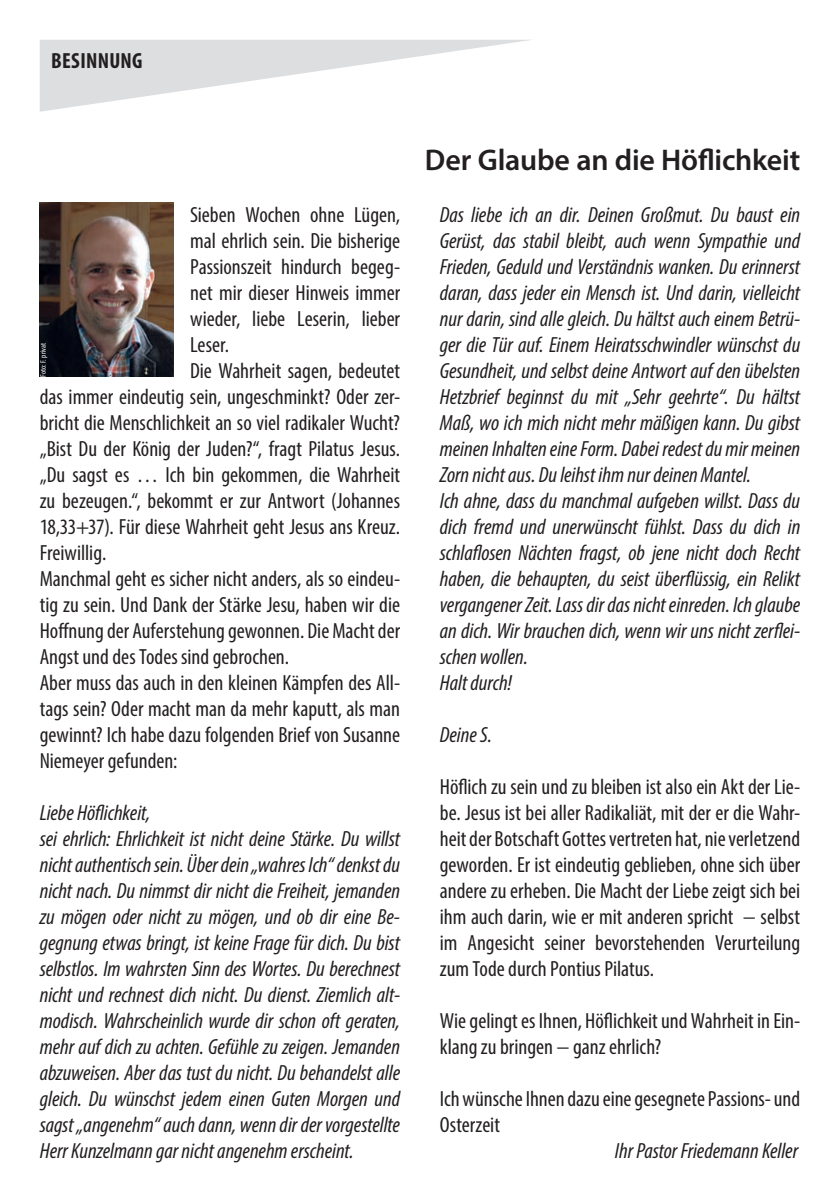
<style>
.page{position:relative;width:840px;height:1191px;background:#fff}
.page>*{position:absolute;margin:0;border:0;box-sizing:border-box;transform-origin:0 0}
.t1{font:600 30px "Myriad Pro";letter-spacing:-.005em;color:#231f20}
.t2{font:italic condensed 22px/26px "Myriad Pro";color:#231f20}
.t3{font:condensed 22px/26px "Myriad Pro";color:#231f20}
.t4{font:700 condensed 22px "Myriad Pro";letter-spacing:.015em;color:#231f20}
.t5{font:condensed 8px "Myriad Pro";letter-spacing:.02em;color:#fff}
</style>
<div class="page">
<svg style="left:40px;top:40px;width:489px;height:72px"></svg>
<img style="left:40px;top:203px;width:133px;height:173px">
<p class="t4" style="left:51px;top:46px;width:93px">BESINNUNG</p>
<p class="t3" style="left:190px;top:201px;width:211px">Sieben Wochen ohne Lügen,</p>
<p class="t3" style="left:190px;top:227px;width:211px">mal ehrlich sein. Die bisherige</p>
<p class="t3" style="left:190px;top:253px;width:211px">Passionszeit hindurch begeg-</p>
<p class="t3" style="left:190px;top:279px;width:211px">net mir dieser Hinweis immer</p>
<p class="t3" style="left:190px;top:305px;width:211px">wieder, liebe Leserin, lieber</p>
<p class="t3" style="left:190px;top:331px;width:40px">Leser.</p>
<p class="t3" style="left:190px;top:357px;width:211px">Die Wahrheit sagen, bedeutet</p>
<p class="t3" style="left:40px;top:383px;width:362px">das immer eindeutig sein, ungeschminkt? Oder zer-</p>
<p class="t3" style="left:40px;top:409px;width:361px">bricht die Menschlichkeit an so viel radikaler Wucht?</p>
<p class="t3" style="left:40px;top:435px;width:362px">„Bist Du der König der Juden?“, fragt Pilatus Jesus.</p>
<p class="t3" style="left:40px;top:461px;width:361px">„Du sagst es … Ich bin gekommen, die Wahrheit</p>
<p class="t3" style="left:40px;top:487px;width:361px">zu bezeugen.“, bekommt er zur Antwort (Johannes</p>
<p class="t3" style="left:40px;top:513px;width:361px">18,33+37). Für diese Wahrheit geht Jesus ans Kreuz.</p>
<p class="t3" style="left:40px;top:539px;width:68px">Freiwillig.</p>
<p class="t3" style="left:40px;top:565px;width:362px">Manchmal geht es sicher nicht anders, als so eindeu-</p>
<p class="t3" style="left:40px;top:591px;width:361px">tig zu sein. Und Dank der Stärke Jesu, haben wir die</p>
<p class="t3" style="left:40px;top:617px;width:362px">Hoffnung der Auferstehung gewonnen. Die Macht der</p>
<p class="t3" style="left:40px;top:643px;width:251px">Angst und des Todes sind gebrochen.</p>
<p class="t3" style="left:40px;top:669px;width:362px">Aber muss das auch in den kleinen Kämpfen des All-</p>
<p class="t3" style="left:40px;top:695px;width:361px">tags sein? Oder macht man da mehr kaputt, als man</p>
<p class="t3" style="left:40px;top:721px;width:362px">gewinnt? Ich habe dazu folgenden Brief von Susanne</p>
<p class="t3" style="left:40px;top:747px;width:139px">Niemeyer gefunden:</p>
<p class="t2" style="left:40px;top:799px;width:362px">Liebe Höflichkeit,<br>sei ehrlich: Ehrlichkeit ist nicht deine Stärke. Du willst nicht authentisch sein. Über dein „wahres Ich“ denkst du nicht nach. Du nimmst dir nicht die Freiheit, jemanden zu mögen oder nicht zu mögen, und ob dir eine Be&shy;gegnung etwas bringt, ist keine Frage für dich. Du bist selbstlos. Im wahrsten Sinn des Wortes. Du berechnest nicht und rechnest dich nicht. Du dienst. Ziemlich alt&shy;modisch. Wahrscheinlich wurde dir schon oft geraten, mehr auf dich zu achten. Gefühle zu zeigen. Jemanden abzuweisen. Aber das tust du nicht. Du behandelst alle gleich. Du wünschst jedem einen Guten Morgen und sagst „angenehm“ auch dann, wenn dir der vorgestellte Herr Kunzelmann gar nicht angenehm erscheint.</p>
<p class="t5" style="left:38px;top:377px;width:36px;rotate:-90deg">Foto: F. privat</p>
<h1 class="t1" style="left:424px;top:141px;width:376px">Der Glaube an die Höflichkeit</h1>
<p class="t2" style="left:439px;top:201px;width:362px">Das liebe ich an dir. Deinen Großmut. Du baust ein Gerüst, das stabil bleibt, auch wenn Sympathie und Frieden, Geduld und Verständnis wanken. Du erinnerst daran, dass jeder ein Mensch ist. Und darin, vielleicht nur darin, sind alle gleich. Du hältst auch einem Betrü&shy;ger die Tür auf. Einem Heiratsschwindler wünschst du Gesundheit, und selbst deine Antwort auf den übelsten Hetzbrief beginnst du mit „Sehr geehrte“. Du hältst Maß, wo ich mich nicht mehr mäßigen kann. Du gibst meinen Inhalten eine Form. Dabei redest du mir meinen Zorn nicht aus. Du leihst ihm nur deinen Mantel.<br>Ich ahne, dass du manchmal aufgeben willst. Dass du dich fremd und unerwünscht fühlst. Dass du dich in schlaflosen Nächten fragst, ob jene nicht doch Recht haben, die behaupten, du seist überflüssig, ein Relikt vergangener Zeit. Lass dir das nicht einreden. Ich glaube an dich. Wir brauchen dich, wenn wir uns nicht zerflei&shy;schen wollen.<br>Halt durch!</p>
<p class="t2" style="left:439px;top:721px;width:54px">Deine S.</p>
<p class="t3" style="left:439px;top:773px;width:362px;text-align:justify">Höflich zu sein und zu bleiben ist also ein Akt der Lie&shy;be. Jesus ist bei aller Radikaliät, mit der er die Wahr&shy;heit der Botschaft Gottes vertreten hat, nie verletzend geworden. Er ist eindeutig geblieben, ohne sich über andere zu erheben. Die Macht der Liebe zeigt sich bei ihm auch darin, wie er mit anderen spricht − selbst im Angesicht seiner bevorstehenden Verurteilung zum Tode durch Pontius Pilatus.</p>
<p class="t3" style="left:439px;top:1007px;width:362px">Wie gelingt es Ihnen, Höflichkeit und Wahrheit in Ein&shy;klang zu bringen − ganz ehrlich?</p>
<p class="t3" style="left:439px;top:1085px;width:362px">Ich wünsche Ihnen dazu eine gesegnete Passions- und<br>Osterzeit</p>
<p class="t2" style="left:614px;top:1137px;width:185px">Ihr Pastor Friedemann Keller</p>
</div>
